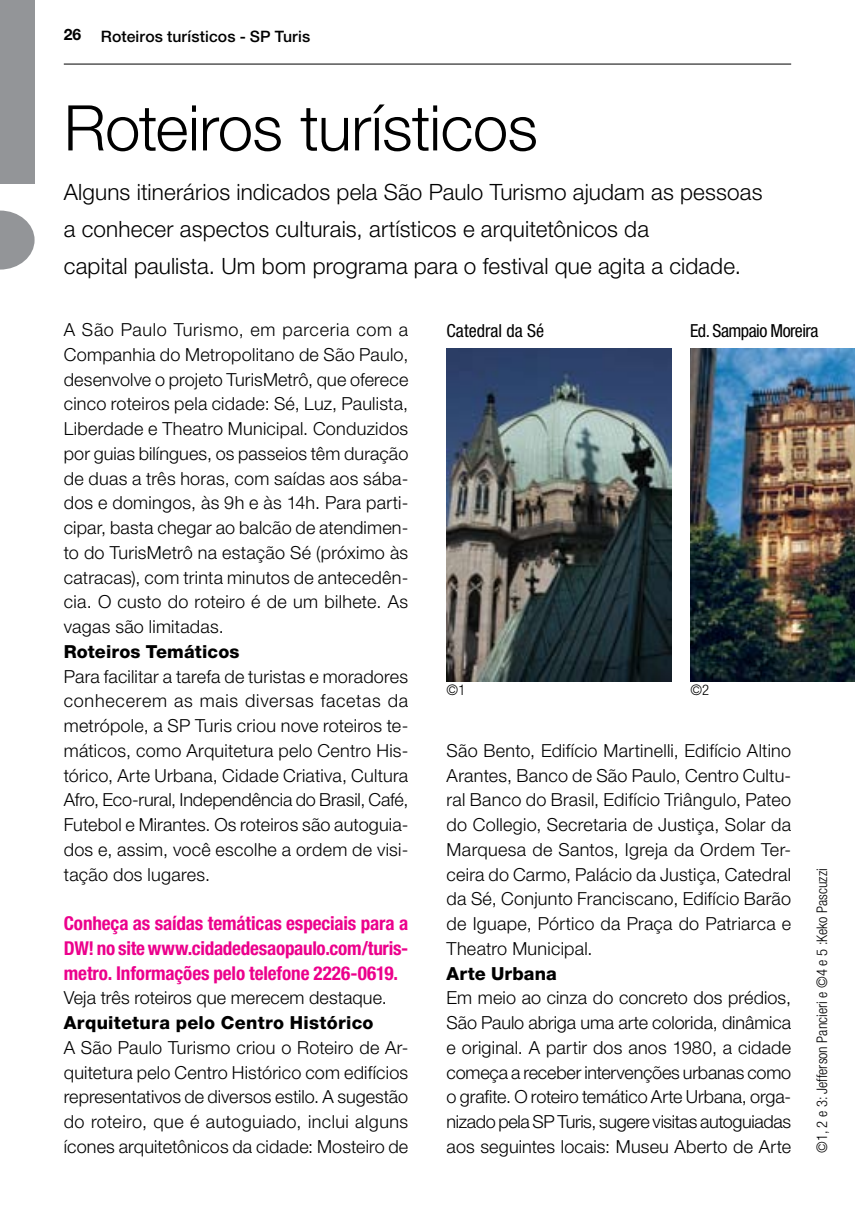
<style>
.page{position:relative;width:855px;height:1212px;background:#fff}
.page>*{position:absolute;margin:0;border:0;box-sizing:border-box;transform-origin:0 0}
.t1{font:300 63px "Helvetica Neue LT Std";letter-spacing:-.01em;color:#000}
.t2{font:300 22.5px/37.1px "Helvetica Neue LT Std";letter-spacing:.005em;color:#000}
.t3{font:700 condensed 19.12px/24.8px "Helvetica Neue LT Std";letter-spacing:-.005em;color:#ec008c;text-align:justify}
.t4{font:300 18px/24.8px "Helvetica Neue LT Std";letter-spacing:.01em;color:#000;text-align:justify}
.t5{font:800 18px "Helvetica Neue LT Std";letter-spacing:.015em;color:#000}
.t6{font:condensed 18px "Helvetica Neue LT Std";letter-spacing:-.03em;color:#000}
.t7{font:condensed 18px "Helvetica Neue LT Std";color:#000}
.t8{font:500 15.75px "Helvetica Neue LT Std";letter-spacing:.01em;color:#000}
.t9{font:300 condensed 14.62px "Helvetica Neue LT Std";color:#000}
.s1{font-weight:700}
</style>
<div class="page">
<svg style="left:0;top:211px;width:35px;height:59px"></svg>
<div style="left:0;top:0;width:34px;height:184px;background:#939598"></div>
<hr style="left:64px;top:64px;width:727px;height:1px;background:#000">
<img style="left:446px;top:348px;width:225px;height:334px">
<img style="left:690px;top:348px;width:165px;height:334px">
<p class="t8" style="left:64px;top:27px;width:248px"><span class="s1">26</span> Roteiros turísticos - SP Turis</p>
<h1 class="t1" style="left:64px;top:89px;width:475px">Roteiros turísticos</h1>
<p class="t2" style="left:64px;top:173px;width:700px">Alguns itinerários indicados pela São Paulo Turismo ajudam as pessoas a conhecer aspectos culturais, artísticos e arquitetônicos da<br>capital paulista. Um bom programa para o festival que agita a cidade.</p>
<p class="t4" style="left:64px;top:317px;width:346px">A São Paulo Turismo, em parceria com a Companhia do Metropolitano de São Paulo, desenvolve o projeto TurisMetrô, que oferece cinco roteiros pela cidade: Sé, Luz, Paulista, Liberdade e Theatro Municipal. Conduzidos por guias bilíngues, os passeios têm duração de duas a três horas, com saídas aos sába&shy;dos e domingos, às 9h e às 14h. Para parti&shy;cipar, basta chegar ao balcão de atendimen&shy;to do TurisMetrô na estação Sé (próximo às catracas), com trinta minutos de antecedên&shy;cia. O custo do roteiro é de um bilhete. As vagas são limitadas.</p>
<p class="t5" style="left:64px;top:641px;width:177px">Roteiros Temáticos</p>
<p class="t4" style="left:64px;top:663px;width:346px">Para facilitar a tarefa de turistas e moradores conhecerem as mais diversas facetas da metrópole, a SP Turis criou nove roteiros te&shy;máticos, como Arquitetura pelo Centro His&shy;tórico, Arte Urbana, Cidade Criativa, Cultura Afro, Eco-rural, Independência do Brasil, Café, Futebol e Mirantes. Os roteiros são autoguia&shy;dos e, assim, você escolhe a ordem de visi&shy;tação dos lugares.</p>
<p class="t3" style="left:64px;top:911px;width:346px">Conheça as saídas temáticas especiais para a DW! no site www.cidadedesaopaulo.com/turis&shy;metro. Informações pelo telefone 2226-0619.</p>
<p class="t4" style="left:64px;top:985px;width:324px">Veja três roteiros que merecem destaque.</p>
<p class="t5" style="left:64px;top:1012px;width:311px">Arquitetura pelo Centro Histórico</p>
<p class="t4" style="left:64px;top:1035px;width:346px">A São Paulo Turismo criou o Roteiro de Ar&shy;quitetura pelo Centro Histórico com edifícios representativos de diversos estilo. A sugestão do roteiro, que é autoguiado, inclui alguns ícones arquitetônicos da cidade: Mosteiro de</p>
<p class="t7" style="left:446px;top:320px;width:99px">Catedral da Sé</p>
<p class="t6" style="left:690px;top:320px;width:130px">Ed. Sampaio Moreira</p>
<p class="t9" style="left:446px;top:681px;width:20px">©1</p>
<p class="t9" style="left:690px;top:681px;width:20px">©2</p>
<p class="t4" style="left:446px;top:738px;width:346px">São Bento, Edifício Martinelli, Edifício Altino Arantes, Banco de São Paulo, Centro Cultu&shy;ral Banco do Brasil, Edifício Triângulo, Pateo do Collegio, Secretaria de Justiça, Solar da Marquesa de Santos, Igreja da Ordem Ter&shy;ceira do Carmo, Palácio da Justiça, Catedral da Sé, Conjunto Franciscano, Edifício Barão de Iguape, Pórtico da Praça do Patriarca e Theatro Municipal.</p>
<p class="t5" style="left:446px;top:962px;width:112px">Arte Urbana</p>
<p class="t4" style="left:446px;top:985px;width:346px">Em meio ao cinza do concreto dos prédios, São Paulo abriga uma arte colorida, dinâmica e original. A partir dos anos 1980, a cidade começa a receber intervenções urbanas como o grafite. O roteiro temático Arte Urbana, orga&shy;nizado pela SP Turis, sugere visitas autoguiadas aos seguintes locais: Museu Aberto de Arte</p>
<p class="t9" style="left:813px;top:1153px;width:286px;rotate:-90deg">©1, 2 e 3: Jefferson Pancieri e ©4 e 5 :Keko Pascuzzi</p>
</div>
